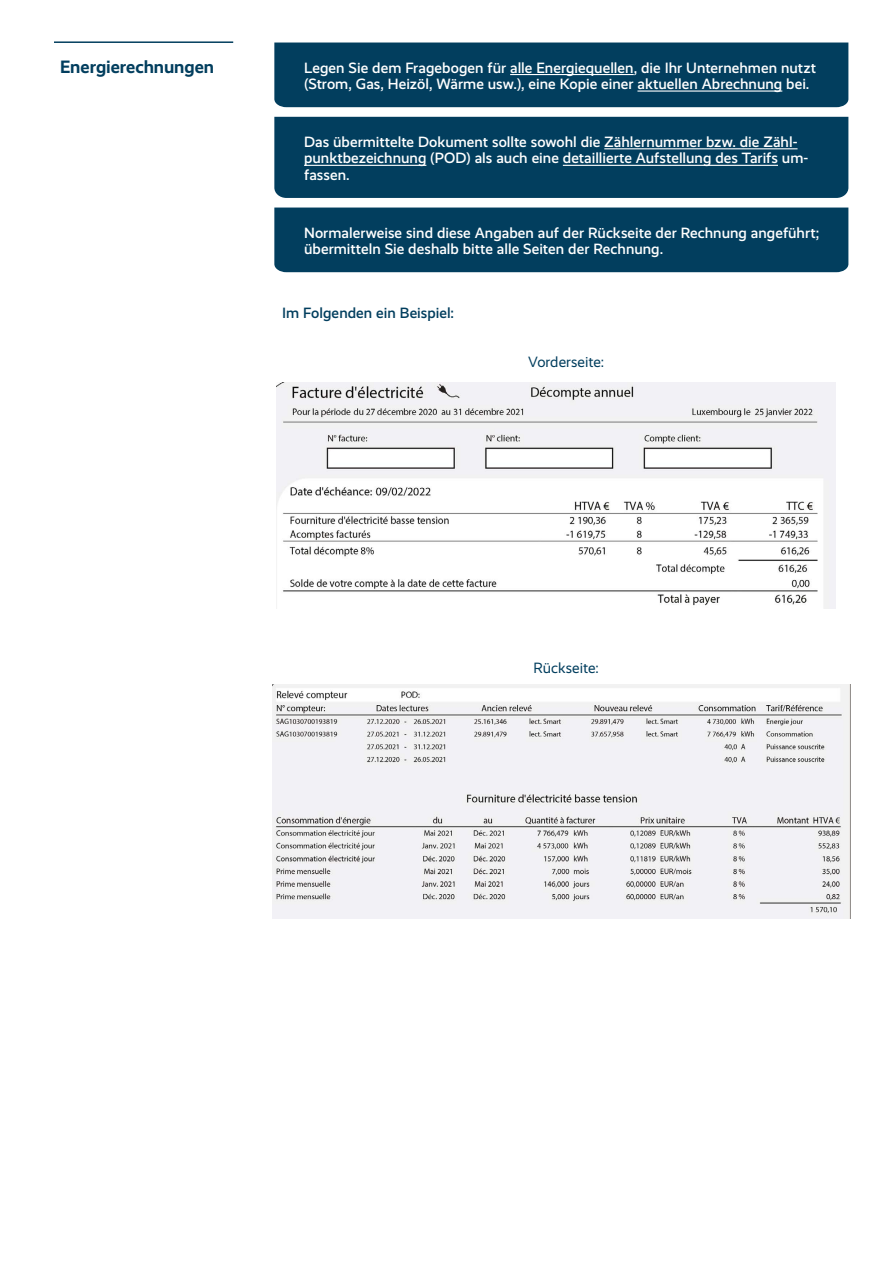
<style>
.page{position:relative;width:893px;height:1263px;background:#fff}
.page>*{position:absolute;margin:0;border:0;box-sizing:border-box;transform-origin:0 0}
.t1{font:700 18px "Realist";letter-spacing:-.005em;color:#023e5e}
.t2{font:500 15px/16.5px "Realist";color:#fff}
.t3{font:500 15px "Realist";letter-spacing:.005em;color:#023e5e}
.t4{font:15px "Realist";letter-spacing:.005em;color:#023e5e}
</style>
<div class="page">
<hr style="left:54px;top:41px;width:179px;height:2px;background:#023e5e">
<div style="left:274px;top:43px;width:574px;height:64px;background:#023e5e"></div>
<hr style="left:510px;top:74px;width:124px;height:1px;background:#fff">
<hr style="left:637px;top:90px;width:145px;height:2px;background:#fff">
<div style="left:274px;top:117px;width:574px;height:81px;background:#023e5e"></div>
<hr style="left:604px;top:148px;width:193px;height:1px;background:#fff">
<hr style="left:304px;top:165px;width:122px;height:1px;background:#fff">
<hr style="left:563px;top:165px;width:215px;height:1px;background:#fff">
<div style="left:274px;top:208px;width:574px;height:64px;background:#023e5e"></div>
<img style="left:276px;top:383px;width:560px;height:225px">
<img style="left:273px;top:685px;width:577px;height:233px">
<p class="t1" style="left:60px;top:56px;width:156px">Energierechnungen</p>
<p class="t2" style="left:304px;top:59px;width:513px">Legen Sie dem Fragebogen für alle Energiequellen, die Ihr Unternehmen nutzt (Strom, Gas, Heizöl, Wärme usw.), eine Kopie einer aktuellen Abrechnung bei.</p>
<p class="t2" style="left:304px;top:134px;width:506px">Das übermittelte Dokument sollte sowohl die Zählernummer bzw. die Zähl&shy;punktbezeichnung (POD) als auch eine detaillierte Aufstellung des Tarifs um&shy;fassen.</p>
<p class="t2" style="left:304px;top:224px;width:517px">Normalerweise sind diese Angaben auf der Rückseite der Rechnung angeführt; übermitteln Sie deshalb bitte alle Seiten der Rechnung.</p>
<p class="t3" style="left:282px;top:304px;width:174px">Im Folgenden ein Beispiel:</p>
<p class="t4" style="left:528px;top:353px;width:77px">Vorderseite:</p>
<p class="t4" style="left:534px;top:659px;width:67px">Rückseite:</p>
</div>
